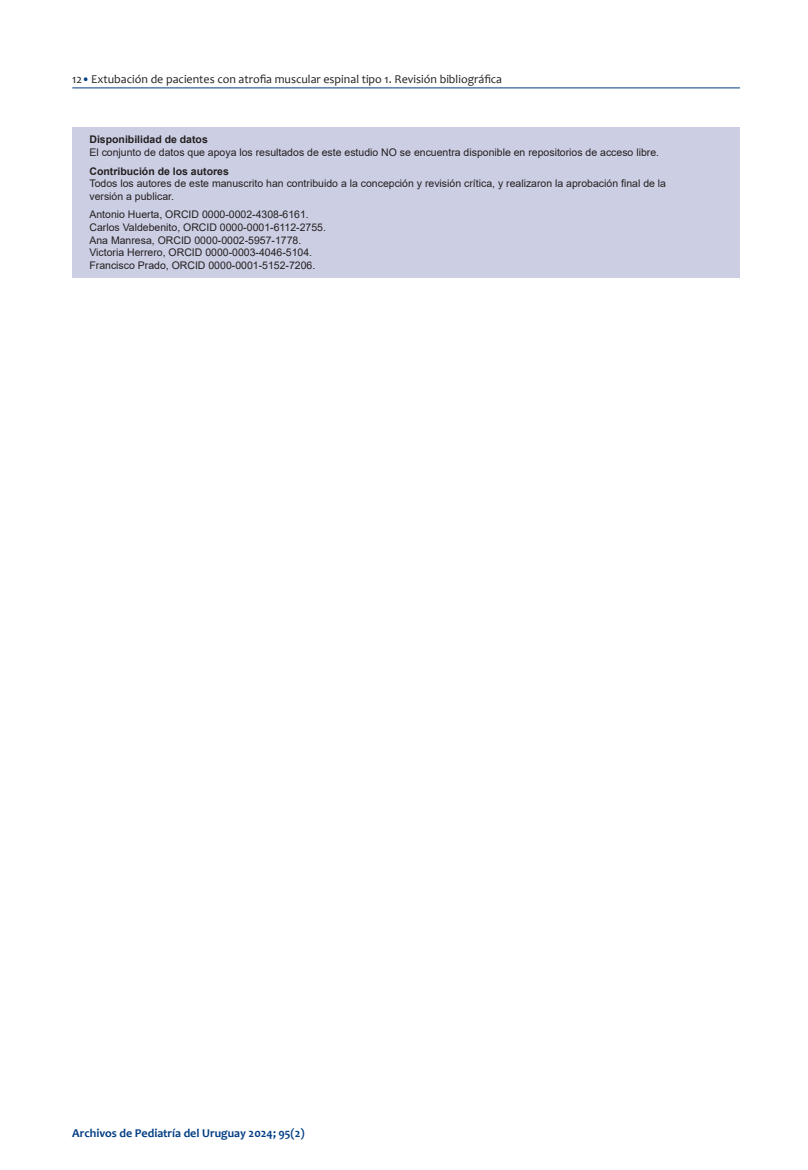
<style>
.page{position:relative;width:808px;height:1170px;background:#fff}
.page>*{position:absolute;margin:0;border:0;box-sizing:border-box;transform-origin:0 0}
.t1{font:12px "Candara";color:#231f20}
.t2{font:700 12px "Candara";color:#033e84}
.t3{font:10.5px/12.6px "Arial";color:#231f20}
.t4{font:700 10.5px "Arial";color:#231f20}
.s1{font-weight:700;color:#033e84}
</style>
<div class="page">
<hr style="left:72px;top:87px;width:668px;height:1px;background:#033e84">
<div style="left:72px;top:127px;width:668px;height:150px;background:#cccfe4"></div>
<p class="t1" style="left:72px;top:71px;width:431px">12<span class="s1">•</span>Extubación de pacientes con atrofia muscular espinal tipo 1. Revisión bibliográfica</p>
<p class="t4" style="left:89px;top:132px;width:120px">Disponibilidad de datos</p>
<p class="t3" style="left:89px;top:146px;width:571px">El conjunto de datos que apoya los resultados de este estudio NO se encuentra disponible en repositorios de acceso libre.</p>
<p class="t4" style="left:89px;top:163px;width:141px">Contribución de los autores</p>
<p class="t3" style="left:89px;top:177px;width:578px">Todos los autores de este manuscrito han contribuido a la concepción y revisión crítica, y realizaron la aprobación final de la versión a publicar.</p>
<p class="t3" style="left:89px;top:208px;width:238px">Antonio Huerta, ORCID 0000-0002-4308-6161.<br>Carlos Valdebenito, ORCID 0000-0001-6112-2755.<br>Ana Manresa, ORCID 0000-0002-5957-1778.<br>Victoria Herrero, ORCID 0000-0003-4046-5104.<br>Francisco Prado, ORCID 0000-0001-5152-7206.</p>
<p class="t2" style="left:72px;top:1125px;width:234px">Archivos de Pediatría del Uruguay 2024; 95(2)</p>
</div>
